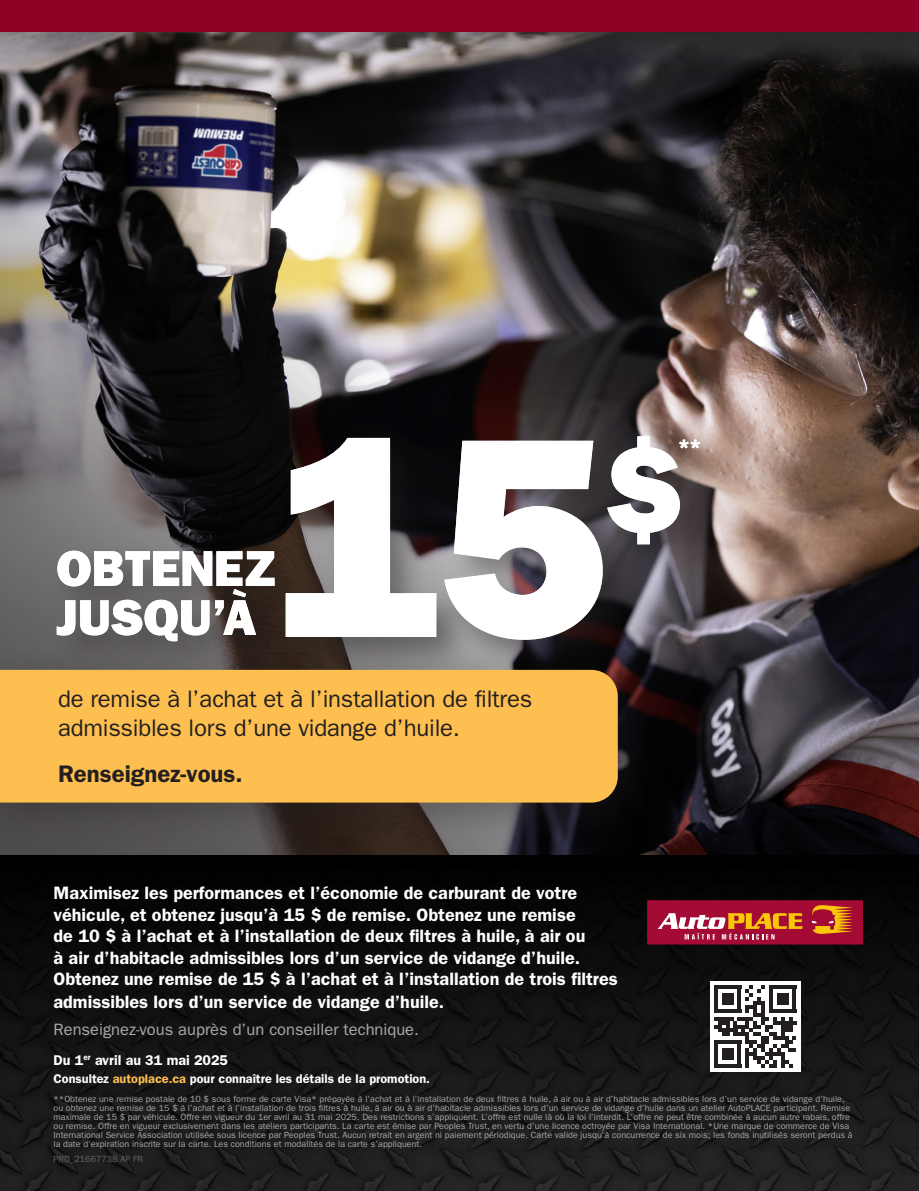
<style>
.page{position:relative;width:919px;height:1191px;background:#fff}
.page>*{position:absolute;margin:0;border:0;box-sizing:border-box;transform-origin:0 0}
.t1{font:285.9px "ITC Franklin Gothic Std Hvy";color:#fff}
.t2{font:50.7px "ITC Franklin Gothic Std Hvy";letter-spacing:-.005em;color:#fff}
.t3{font:24px/29.2px "ITC Franklin Gothic Std";letter-spacing:-.01em;color:#231f20}
.t4{font:600 24px "ITC Franklin Gothic Std";color:#231f20}
.t5{font:21px "ITC Franklin Gothic Std Hvy";color:#fff}
.t6{font:600 18px/21.9px "ITC Franklin Gothic Std";color:#fff}
.t7{font:16.5px "ITC Franklin Gothic Std";color:#aaabab}
.t8{font:600 14.25px "ITC Franklin Gothic Std";color:#fff}
.t9{font:600 12.6px "ITC Franklin Gothic Std";color:#fff}
.t10{font:9px/9px "ITC Franklin Gothic Std";color:#aaabab}
.t11{font:9px "ITC Franklin Gothic Std";color:#666}
.s1{color:#fdbf4f}
</style>
<div class="page">
<img style="left:0;top:31px;width:919px;height:825px">
<div style="left:0;top:856px;width:919px;height:335px;background:linear-gradient(to bottom,#010101,#242223)"></div>
<div style="left:0;top:0;width:919px;height:31px;background:#900126"></div>
<div style="left:647px;top:900px;width:216px;height:44px;background:#a30a34"></div>
<svg style="left:811px;top:905px;width:42px;height:29px"></svg>
<svg style="left:658px;top:913px;width:145px;height:26px"></svg>
<div style="left:710px;top:981px;width:90px;height:91px;background:#fff"></div>
<svg style="left:714px;top:985px;width:82px;height:83px"></svg>
<hr style="left:769px;top:985px;width:27px;height:4px;background:#231f20">
<div style="left:4px;top:382px;width:796px;height:376px;background:#231f20;opacity:.3"></div>
<div style="left:50px;top:429px;width:684px;height:248px;background:#231f20;opacity:.4"></div>
<div style="left:0;top:648px;width:662px;height:199px;background:#231f20;opacity:.4"></div>
<div style="left:0;top:670px;width:618px;height:133px;background:#fdbf4f"></div>
<svg style="left:916px;top:1186px;width:3px;height:5px"></svg>
<p class="t2" style="left:56px;top:539px;width:221px">OBTENEZ</p>
<p class="t2" style="left:56px;top:588px;width:202px">JUSQU’À</p>
<p class="t1" style="left:275px;top:371px;width:409px">15<sup>$</sup></p>
<p class="t5" style="left:678px;top:434px;width:26px">**</p>
<p class="t3" style="left:58px;top:685px;width:476px">de remise à l’achat et à l’installation de filtres admissibles lors d’une vidange d’huile.</p>
<p class="t4" style="left:58px;top:759px;width:186px">Renseignez-vous.</p>
<p class="t6" style="left:54px;top:882px;width:566px">Maximisez les performances et l’économie de carburant de votre véhicule, et obtenez jusqu’à 15 $ de remise. Obtenez une remise<br>de 10 $ à l’achat et à l’installation de deux filtres à huile, à air ou<br>à air d’habitacle admissibles lors d’un service de vidange d’huile.<br>Obtenez une remise de 15 $ à l’achat et à l’installation de trois filtres admissibles lors d’un service de vidange d’huile.</p>
<p class="t7" style="left:54px;top:1020px;width:367px">Renseignez-vous auprès d’un conseiller technique.</p>
<p class="t8" style="left:54px;top:1051px;width:176px">Du 1<sup>er</sup> avril au 31 mai 2025</p>
<p class="t9" style="left:54px;top:1071px;width:378px">Consultez <span class="s1">autoplace.ca</span> pour connaître les détails de la promotion.</p>
<p class="t10" style="left:54px;top:1095px;width:801px">**Obtenez une remise postale de 10 $ sous forme de carte Visa* prépayée à l’achat et à l’installation de deux filtres à huile, à air ou à air d’habitacle admissibles lors d’un service de vidange d’huile, ou obtenez une remise de 15 $ à l’achat et à l’installation de trois filtres à huile, à air ou à air d’habitacle admissibles lors d’un service de vidange d’huile dans un atelier AutoPLACE participant. Remise maximale de 15 $ par véhicule. Offre en vigueur du 1er avril au 31 mai 2025. Des restrictions s’appliquent. L’offre est nulle là où la loi l’interdit. L’offre ne peut être combinée à aucun autre rabais, offre ou remise. Offre en vigueur exclusivement dans les ateliers participants. La carte est émise par Peoples Trust, en vertu d’une licence octroyée par Visa International. *Une marque de commerce de Visa International Service Association utilisée sous licence par Peoples Trust. Aucun retrait en argent ni paiement périodique. Carte valide jusqu’à concurrence de six mois; les fonds inutilisés seront perdus à la date d’expiration inscrite sur la carte. Les conditions et modalités de la carte s’appliquent.</p>
<p class="t11" style="left:54px;top:1154px;width:91px">PRO_21667738 AP FR</p>
</div>
